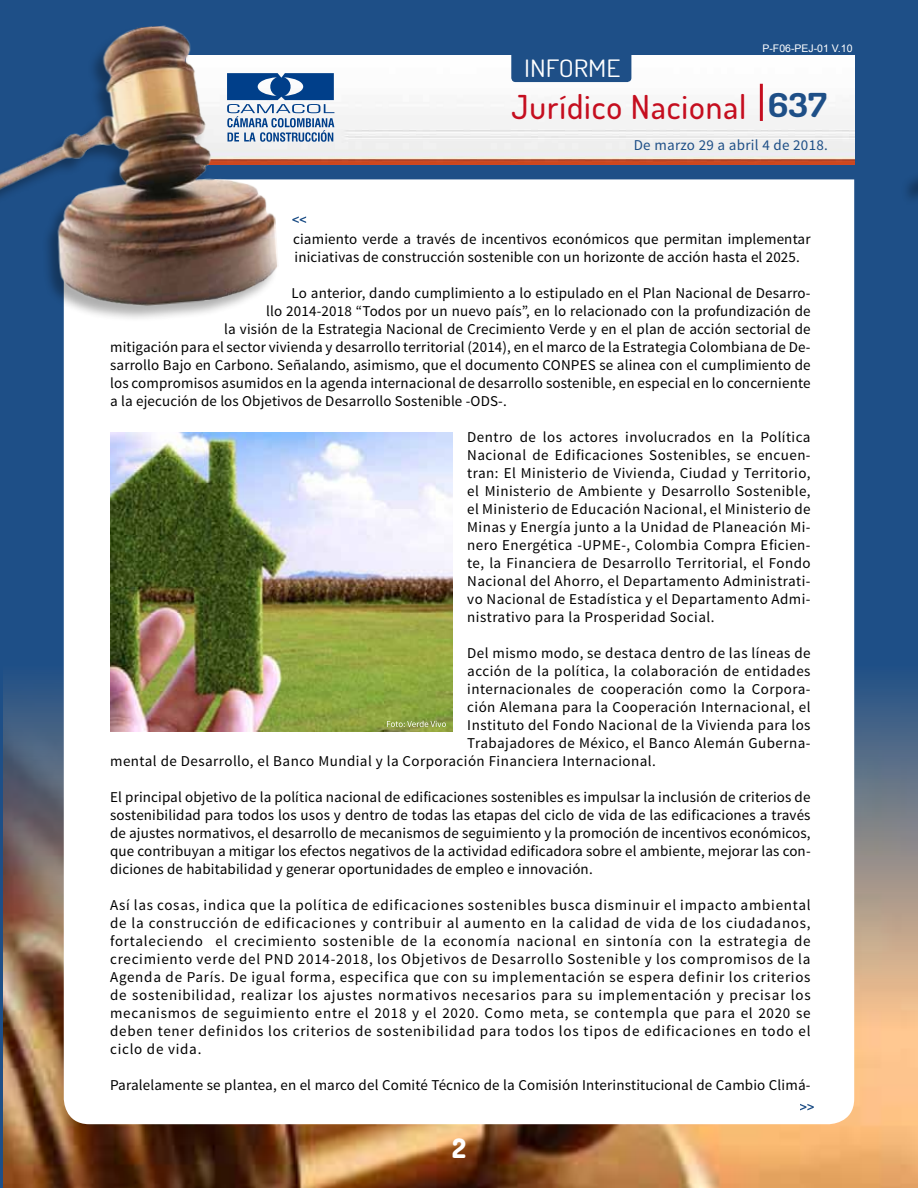
<style>
.page{position:relative;width:918px;height:1188px;background:#1e4f87}
.page>*{position:absolute;margin:0;border:0;box-sizing:border-box;transform-origin:0 0}
.t1{font:500 33px "Dosis";letter-spacing:.03em;color:#c50e1f}
.t2{font:800 27px "Dosis";color:#fff}
.t3{font:24px "Dosis";color:#fff;scale:1.14 1}
.t4{font:15px/18px "Source Sans Pro";letter-spacing:.01em;color:#000;text-align:justify}
.t5{font:15px "Source Sans Pro";letter-spacing:.03em;color:#000}
.t6{font:15px "Source Sans Pro";letter-spacing:.02em;color:#1e4f87}
.t7{font:10.5px "Arial";color:#fff}
.s1{font-weight:700;color:#1e4f87}
</style>
<div class="page">
<img style="left:4px;top:665px;width:914px;height:523px">
<div style="left:64px;top:179px;width:790px;height:945px;background:#fff"></div>
<img style="left:281px;top:55px;width:573px;height:109px">
<div style="left:511px;top:37px;width:120px;height:45px;background:#1e4f87;border-radius:4px"></div>
<hr style="left:760px;top:84px;width:3px;height:37px;background:#c50e1f">
<div style="left:0;top:26px;width:278px;height:297px;background:#000;opacity:.32"></div>
<img style="left:0;top:25px;width:281px;height:291px">
<svg style="left:227px;top:73px;width:107px;height:69px;background:#7898be"></svg>
<svg style="left:292px;top:216px;width:14px;height:7px"></svg>
<svg style="left:800px;top:1104px;width:14px;height:6px"></svg>
<img style="left:110px;top:433px;width:342px;height:298px">
<svg style="left:387px;top:721px;width:59px;height:6px"></svg>
<h3 class="t3" style="left:524px;top:53px;width:86px">INFORME</h3>
<p class="t7" style="left:762px;top:42px;width:92px">P-F06-PEJ-01 V.10</p>
<h1 class="t1" style="left:512px;top:85px;width:317px">Jurídico Nacional <span class="s1">637</span></h1>
<p class="t6" style="left:634px;top:136px;width:196px">De marzo 29 a abril 4 de 2018.</p>
<p class="t4" style="left:293px;top:231px;width:519px">ciamiento verde a través de incentivos económicos que permitan implementar iniciativas de construcción sostenible con un horizonte de acción hasta el 2025.</p>
<p class="t4" style="left:292px;top:285px;width:520px">Lo anterior, dando cumplimiento a lo estipulado en el Plan Nacional de Desarro-</p>
<p class="t4" style="left:266px;top:303px;width:546px">llo 2014-2018 “Todos por un nuevo país”, en lo relacionado con la profundización de</p>
<p class="t4" style="left:224px;top:321px;width:588px">la visión de la Estrategia Nacional de Crecimiento Verde y en el plan de acción sectorial de</p>
<p class="t4" style="left:110px;top:339px;width:702px">mitigación para el sector vivienda y desarrollo territorial (2014), en el marco de la Estrategia Colombiana de De-</p>
<p class="t4" style="left:110px;top:357px;width:702px">sarrollo Bajo en Carbono. Señalando, asimismo, que el documento CONPES se alinea con el cumplimiento de</p>
<p class="t4" style="left:110px;top:375px;width:702px">los compromisos asumidos en la agenda internacional de desarrollo sostenible, en especial en lo concerniente</p>
<p class="t4" style="left:110px;top:393px;width:398px">a la ejecución de los Objetivos de Desarrollo Sostenible -ODS-.</p>
<p class="t4" style="left:467px;top:429px;width:345px">Dentro de los actores involucrados en la Política Nacional de Edificaciones Sostenibles, se encuen&shy;tran: El Ministerio de Vivienda, Ciudad y Territorio, el Ministerio de Ambiente y Desarrollo Sostenible, el Ministerio de Educación Nacional, el Ministerio de Minas y Energía junto a la Unidad de Planeación Mi&shy;nero Energética -UPME-, Colombia Compra Eficien&shy;te, la Financiera de Desarrollo Territorial, el Fondo Nacional del Ahorro, el Departamento Administrati&shy;vo Nacional de Estadística y el Departamento Admi&shy;nistrativo para la Prosperidad Social.</p>
<p class="t5" style="left:467px;top:644px;width:345px">Del mismo modo, se destaca dentro de las líneas de</p>
<p class="t5" style="left:467px;top:662px;width:345px">acción de la política, la colaboración de entidades</p>
<p class="t5" style="left:467px;top:680px;width:345px">internacionales de cooperación como la Corpora-</p>
<p class="t5" style="left:467px;top:698px;width:345px">ción Alemana para la Cooperación Internacional, el</p>
<p class="t5" style="left:467px;top:716px;width:345px">Instituto del Fondo Nacional de la Vivienda para los</p>
<p class="t5" style="left:467px;top:734px;width:345px">Trabajadores de México, el Banco Alemán Guberna-</p>
<p class="t5" style="left:110px;top:752px;width:547px">mental de Desarrollo, el Banco Mundial y la Corporación Financiera Internacional.</p>
<p class="t4" style="left:110px;top:789px;width:702px">El principal objetivo de la política nacional de edificaciones sostenibles es impulsar la inclusión de criterios de sostenibilidad para todos los usos y dentro de todas las etapas del ciclo de vida de las edificaciones a través de ajustes normativos, el desarrollo de mecanismos de seguimiento y la promoción de incentivos económicos, que contribuyan a mitigar los efectos negativos de la actividad edificadora sobre el ambiente, mejorar las con&shy;diciones de habitabilidad y generar oportunidades de empleo e innovación.</p>
<p class="t4" style="left:110px;top:897px;width:702px">Así las cosas, indica que la política de edificaciones sostenibles busca disminuir el impacto ambiental de la construcción de edificaciones y contribuir al aumento en la calidad de vida de los ciudadanos, fortaleciendo el crecimiento sostenible de la economía nacional en sintonía con la estrategia de crecimiento verde del PND 2014-2018, los Objetivos de Desarrollo Sostenible y los compromisos de la Agenda de París. De igual forma, especifica que con su implementación se espera definir los criterios de sostenibilidad, realizar los ajustes normativos necesarios para su implementación y precisar los mecanismos de seguimiento entre el 2018 y el 2020. Como meta, se contempla que para el 2020 se deben tener definidos los criterios de sostenibilidad para todos los tipos de edificaciones en todo el ciclo de vida.</p>
<p class="t4" style="left:110px;top:1077px;width:702px">Paralelamente se plantea, en el marco del Comité Técnico de la Comisión Interinstitucional de Cambio Climá-</p>
<h2 class="t2" style="left:452px;top:1131px;width:15px">2</h2>
</div>
